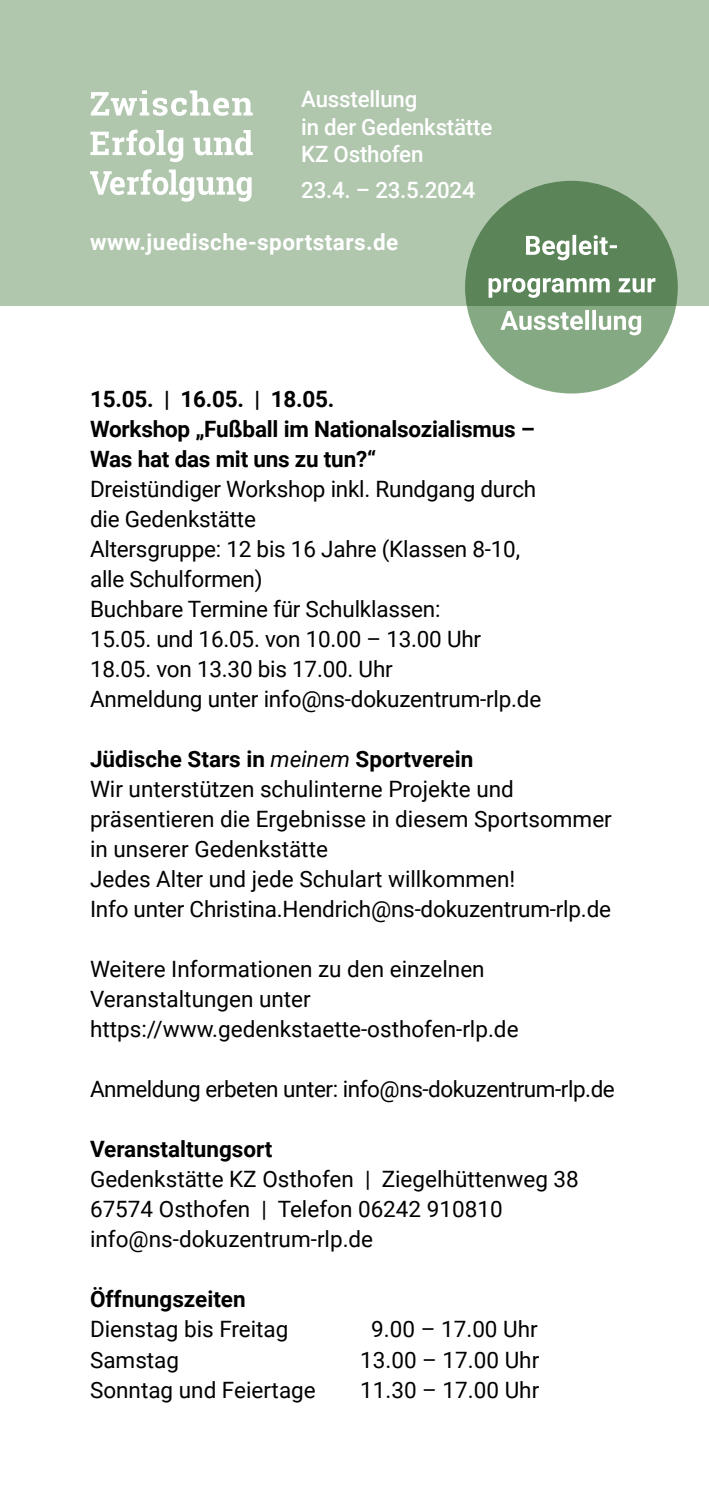
<style>
.page{position:relative;width:709px;height:1489px;background:#fff}
.page>*{position:absolute;margin:0;border:0;box-sizing:border-box;transform-origin:0 0}
.t1{font:22.5px/30px "Roboto";color:#000}
.t2{font:700 22.5px/30px "Roboto";letter-spacing:-.01em;color:#000}
.t3{font:500 22.5px/27.5px "Roboto";letter-spacing:-.01em;color:#fff}
.t4{font:22.5px "Roboto";letter-spacing:-.02em;color:#000}
.t5{font:700 22.5px "Roboto";letter-spacing:.02em;color:#fff}
.s1{font-weight:700}
.s2{font-style:italic}
</style>
<div class="page">
<div style="left:0;top:0;width:709px;height:306px;background:#b0c7ae"></div>
<svg style="left:91px;top:90px;width:162px;height:26px"></svg>
<svg style="left:90px;top:169px;width:162px;height:33px"></svg>
<svg style="left:90px;top:130px;width:163px;height:32px"></svg>
<svg style="left:465px;top:181px;width:212px;height:212px;fill:#5b8458"></svg>
<svg style="left:500px;top:310px;width:141px;height:25px"></svg>
<svg style="left:488px;top:278px;width:167px;height:20px"></svg>
<svg style="left:526px;top:235px;width:91px;height:25px"></svg>
<p class="t3" style="left:301px;top:85px;width:192px">Ausstellung<br>in der Gedenkstätte<br>KZ Osthofen</p>
<p class="t3" style="left:301px;top:176px;width:175px">23.4. – 23.5.2024</p>
<p class="t5" style="left:90px;top:226px;width:310px">www.juedische-sportstars.de</p>
<p class="t2" style="left:90px;top:383px;width:446px">15.05. | 16.05. | 18.05.<br>Workshop „Fußball im Nationalsozialismus –<br>Was hat das mit uns zu tun?“</p>
<p class="t1" style="left:90px;top:473px;width:453px">Dreistündiger Workshop inkl. Rundgang durch die Gedenkstätte<br>Altersgruppe: 12 bis 16 Jahre (Klassen 8-10, alle Schulformen)<br>Buchbare Termine für Schulklassen:<br>15.05. und 16.05. von 10.00 – 13.00 Uhr 18.05. von 13.30 bis 17.00. Uhr<br>Anmeldung unter info@ns-dokuzentrum-rlp.de</p>
<p class="t1" style="left:90px;top:743px;width:523px"><span class="s1">Jüdische Stars in</span> <span class="s2">meinem</span> <span class="s1">Sportverein<br></span>Wir unterstützen schulinterne Projekte und präsentieren die Ergebnisse in diesem Sportsommer in unserer Gedenkstätte<br>Jedes Alter und jede Schulart willkommen!<br>Info unter Christina.Hendrich@ns-dokuzentrum-rlp.de</p>
<p class="t1" style="left:90px;top:953px;width:430px">Weitere Informationen zu den einzelnen<br>Veranstaltungen unter https://www.gedenkstaette-osthofen-rlp.de</p>
<p class="t4" style="left:90px;top:1073px;width:526px">Anmeldung erbeten unter: info@ns-dokuzentrum-rlp.de</p>
<p class="t2" style="left:90px;top:1133px;width:184px">Veranstaltungsort</p>
<p class="t1" style="left:90px;top:1163px;width:490px">Gedenkstätte KZ Osthofen | Ziegelhüttenweg 38<br>67574 Osthofen | Telefon 06242 910810 info@ns-dokuzentrum-rlp.de</p>
<p class="t2" style="left:90px;top:1283px;width:157px">Öffnungszeiten</p>
<p class="t1" style="left:90px;top:1313px;width:200px">Dienstag bis Freitag</p>
<p class="t1" style="left:371px;top:1313px;width:168px">9.00 – 17.00 Uhr</p>
<p class="t1" style="left:90px;top:1343px;width:91px">Samstag</p>
<p class="t1" style="left:360px;top:1343px;width:181px">13.00 – 17.00 Uhr</p>
<p class="t1" style="left:90px;top:1373px;width:227px">Sonntag und Feiertage</p>
<p class="t1" style="left:360px;top:1373px;width:181px">11.30 – 17.00 Uhr</p>
</div>
